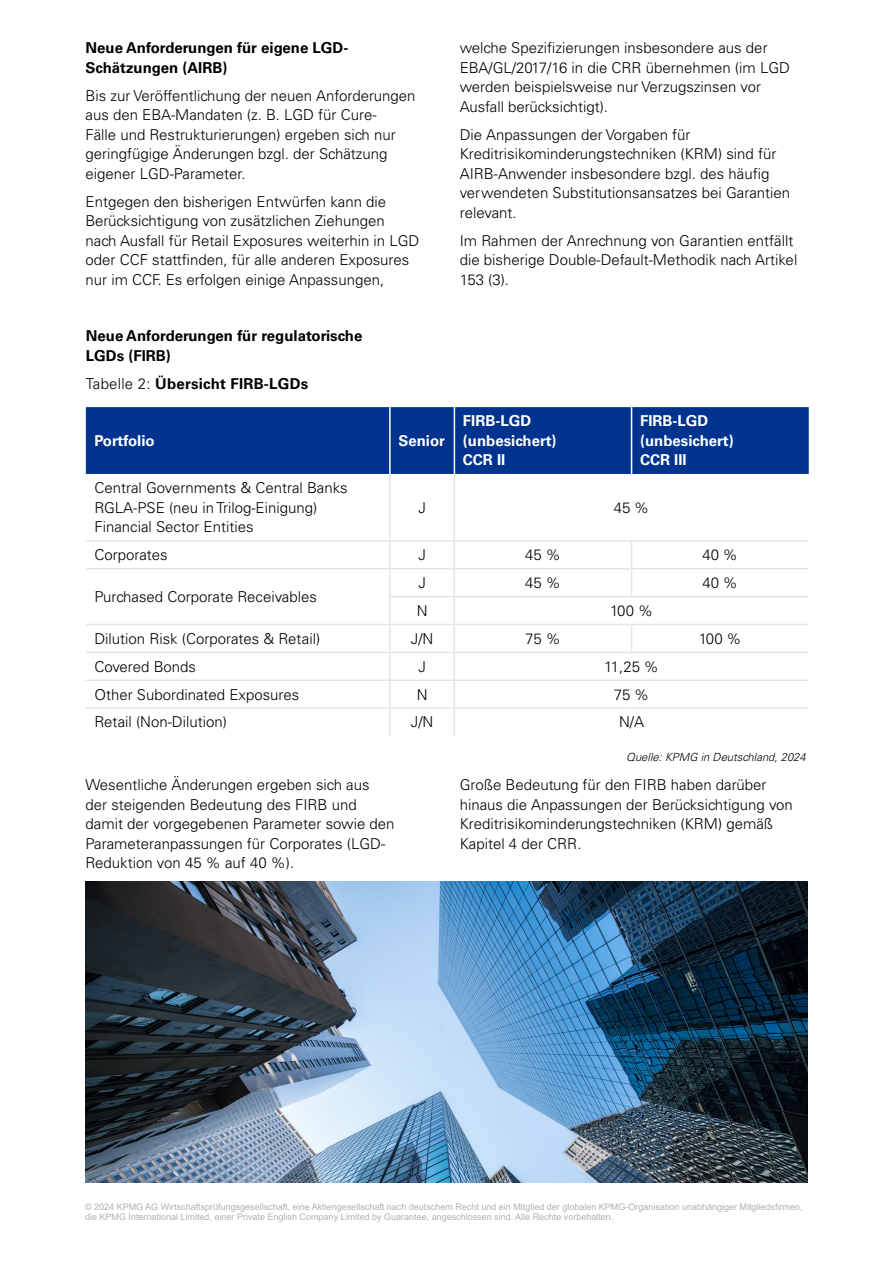
<style>
.page{position:relative;width:893px;height:1263px;background:#fff}
.page>*{position:absolute;margin:0;border:0;box-sizing:border-box;transform-origin:0 0}
.Body_copy{font:300 15px/19.5px "Univers LT Std";color:#000}
.Body_copy-2{font:700 15px/19.5px "Univers LT Std";color:#000}
.t1{font:700 15px/19.5px "Univers LT Std";color:#fff}
.t2{font:italic 300 11.25px "Univers LT Std";color:#000}
.t3{font:9px/10.8px "Arial";color:#b2b2b2}
.s1{font-weight:300}
</style>
<div class="page">
<div style="left:86px;top:407px;width:723px;height:67px;background:#00338d"></div>
<hr style="left:389px;top:474px;width:2px;height:66px;background:#e5e5e5">
<hr style="left:454px;top:474px;width:1px;height:66px;background:#e5e5e5">
<hr style="left:86px;top:540px;width:304px;height:2px;background:#e5e5e5">
<hr style="left:390px;top:540px;width:64px;height:2px;background:#e5e5e5">
<hr style="left:389px;top:542px;width:2px;height:26px;background:#e5e5e5">
<hr style="left:454px;top:540px;width:178px;height:2px;background:#e5e5e5">
<hr style="left:632px;top:540px;width:177px;height:2px;background:#e5e5e5">
<hr style="left:86px;top:568px;width:304px;height:1px;background:#e5e5e5">
<hr style="left:390px;top:568px;width:64px;height:1px;background:#e5e5e5">
<hr style="left:389px;top:569px;width:2px;height:27px;background:#e5e5e5">
<hr style="left:454px;top:568px;width:178px;height:1px;background:#e5e5e5">
<hr style="left:632px;top:568px;width:177px;height:1px;background:#e5e5e5">
<svg style="left:631px;top:542px;width:1px;height:54px"></svg>
<hr style="left:389px;top:596px;width:65px;height:1px;background:#e5e5e5">
<hr style="left:389px;top:597px;width:2px;height:27px;background:#e5e5e5">
<hr style="left:454px;top:596px;width:178px;height:1px;background:#e5e5e5">
<hr style="left:632px;top:596px;width:177px;height:1px;background:#e5e5e5">
<hr style="left:86px;top:624px;width:304px;height:1px;background:#e5e5e5">
<hr style="left:390px;top:624px;width:64px;height:1px;background:#e5e5e5">
<hr style="left:389px;top:625px;width:2px;height:27px;background:#e5e5e5">
<hr style="left:454px;top:624px;width:178px;height:1px;background:#e5e5e5">
<hr style="left:632px;top:624px;width:177px;height:1px;background:#e5e5e5">
<svg style="left:631px;top:625px;width:1px;height:27px"></svg>
<hr style="left:86px;top:652px;width:304px;height:1px;background:#e5e5e5">
<hr style="left:390px;top:652px;width:64px;height:1px;background:#e5e5e5">
<hr style="left:389px;top:653px;width:2px;height:26px;background:#e5e5e5">
<hr style="left:454px;top:652px;width:178px;height:1px;background:#e5e5e5">
<hr style="left:632px;top:652px;width:177px;height:1px;background:#e5e5e5">
<hr style="left:86px;top:679px;width:304px;height:2px;background:#e5e5e5">
<hr style="left:390px;top:679px;width:64px;height:2px;background:#e5e5e5">
<hr style="left:389px;top:681px;width:2px;height:26px;background:#e5e5e5">
<hr style="left:454px;top:679px;width:178px;height:2px;background:#e5e5e5">
<hr style="left:632px;top:679px;width:177px;height:2px;background:#e5e5e5">
<hr style="left:86px;top:707px;width:304px;height:2px;background:#e5e5e5">
<hr style="left:390px;top:707px;width:64px;height:2px;background:#e5e5e5">
<hr style="left:389px;top:709px;width:2px;height:27px;background:#e5e5e5">
<hr style="left:454px;top:707px;width:178px;height:2px;background:#e5e5e5">
<svg style="left:454px;top:542px;width:1px;height:194px"></svg>
<hr style="left:632px;top:707px;width:177px;height:2px;background:#e5e5e5">
<hr style="left:389px;top:407px;width:2px;height:67px;background:#fff">
<hr style="left:454px;top:407px;width:1px;height:67px;background:#fff">
<hr style="left:631px;top:407px;width:1px;height:67px;background:#fff">
<img style="left:85px;top:881px;width:723px;height:301px">
<p class="Body_copy-2" style="left:86px;top:38px;width:264px">Neue Anforderungen für eigene LGD-<br>Schätzungen (AIRB)</p>
<p class="Body_copy" style="left:86px;top:86px;width:331px">Bis zur Veröffentlichung der neuen Anforderungen aus den EBA-Mandaten (z. B. LGD für Cure-<br>Fälle und Restrukturierungen) ergeben sich nur geringfügige Änderungen bzgl. der Schätzung eigener LGD-Parameter.</p>
<p class="Body_copy" style="left:86px;top:192px;width:335px">Entgegen den bisherigen Entwürfen kann die Berücksichtigung von zusätzlichen Ziehungen nach Ausfall für Retail Exposures weiterhin in LGD oder CCF stattfinden, für alle anderen Exposures nur im CCF. Es erfolgen einige Anpassungen,</p>
<p class="Body_copy" style="left:460px;top:38px;width:332px">welche Spezifizierungen insbesondere aus der EBA/GL/2017/16 in die CRR übernehmen (im LGD werden beispielsweise nur Verzugszinsen vor Ausfall berücksichtigt).</p>
<p class="Body_copy" style="left:460px;top:125px;width:332px">Die Anpassungen der Vorgaben für Kreditrisikominderungstechniken (KRM) sind für AIRB-Anwender insbesondere bzgl. des häufig verwendeten Substitutionsansatzes bei Garantien relevant.</p>
<p class="Body_copy" style="left:460px;top:231px;width:339px">Im Rahmen der Anrechnung von Garantien entfällt die bisherige Double-Default-Methodik nach Artikel<br>153 (3).</p>
<p class="Body_copy-2" style="left:86px;top:326px;width:278px">Neue Anforderungen für regulatorische<br>LGDs (FIRB)</p>
<p class="Body_copy-2" style="left:86px;top:374px;width:224px"><span class="s1">Tabelle 2:</span> Übersicht FIRB-LGDs</p>
<p class="t1" style="left:94px;top:431px;width:62px">Portfolio</p>
<p class="t1" style="left:398px;top:431px;width:48px">Senior</p>
<p class="t1" style="left:463px;top:412px;width:95px">FIRB-LGD (unbesichert)<br>CCR II</p>
<p class="t1" style="left:640px;top:412px;width:95px">FIRB-LGD (unbesichert)<br>CCR III</p>
<p class="Body_copy" style="left:94px;top:478px;width:255px">Central Governments &amp; Central Banks<br>RGLA-PSE (neu in Trilog-Einigung)<br>Financial Sector Entities</p>
<p class="Body_copy" style="left:418px;top:498px;width:9px">J</p>
<p class="Body_copy" style="left:614px;top:498px;width:37px">45 %</p>
<p class="Body_copy" style="left:94px;top:545px;width:75px">Corporates</p>
<p class="Body_copy" style="left:418px;top:545px;width:9px">J</p>
<p class="Body_copy" style="left:525px;top:545px;width:37px">45 %</p>
<p class="Body_copy" style="left:702px;top:545px;width:37px">40 %</p>
<p class="Body_copy" style="left:94px;top:587px;width:224px">Purchased Corporate Receivables</p>
<p class="Body_copy" style="left:418px;top:573px;width:9px">J</p>
<p class="Body_copy" style="left:525px;top:573px;width:37px">45 %</p>
<p class="Body_copy" style="left:702px;top:573px;width:37px">40 %</p>
<p class="Body_copy" style="left:417px;top:601px;width:12px">N</p>
<p class="Body_copy" style="left:610px;top:601px;width:44px">100 %</p>
<p class="Body_copy" style="left:94px;top:629px;width:227px">Dilution Risk (Corporates &amp; Retail)</p>
<p class="Body_copy" style="left:411px;top:629px;width:24px">J/N</p>
<p class="Body_copy" style="left:525px;top:629px;width:37px">75 %</p>
<p class="Body_copy" style="left:699px;top:629px;width:44px">100 %</p>
<p class="Body_copy" style="left:94px;top:657px;width:103px">Covered Bonds</p>
<p class="Body_copy" style="left:418px;top:657px;width:9px">J</p>
<p class="Body_copy" style="left:604px;top:657px;width:56px">11,25 %</p>
<p class="Body_copy" style="left:94px;top:684px;width:207px">Other Subordinated Exposures</p>
<p class="Body_copy" style="left:417px;top:684px;width:12px">N</p>
<p class="Body_copy" style="left:614px;top:684px;width:37px">75 %</p>
<p class="Body_copy" style="left:94px;top:712px;width:134px">Retail (Non-Dilution)</p>
<p class="Body_copy" style="left:411px;top:712px;width:24px">J/N</p>
<p class="Body_copy" style="left:619px;top:712px;width:27px">N/A</p>
<p class="t2" style="left:626px;top:750px;width:181px">Quelle: KPMG in Deutschland, 2024</p>
<p class="Body_copy" style="left:86px;top:775px;width:311px">Wesentliche Änderungen ergeben sich aus der steigenden Bedeutung des FIRB und damit der vorgegebenen Parameter sowie den Parameteranpassungen für Corporates (LGD-Reduktion von 45 % auf 40 %).</p>
<p class="Body_copy" style="left:460px;top:775px;width:335px">Große Bedeutung für den FIRB haben darüber hinaus die Anpassungen der Berücksichtigung von Kreditrisikominderungstechniken (KRM) gemäß Kapitel 4 der CRR.</p>
<p class="t3" style="left:85px;top:1201px;width:719px">© 2024 KPMG AG Wirtschaftsprüfungsgesellschaft, eine Aktiengesellschaft nach deutschem Recht und ein Mitglied der globalen KPMG-Organisation unabhängiger Mitgliedsfirmen, die KPMG International Limited, einer Private English Company Limited by Guarantee, angeschlossen sind. Alle Rechte vorbehalten.</p>
</div>
